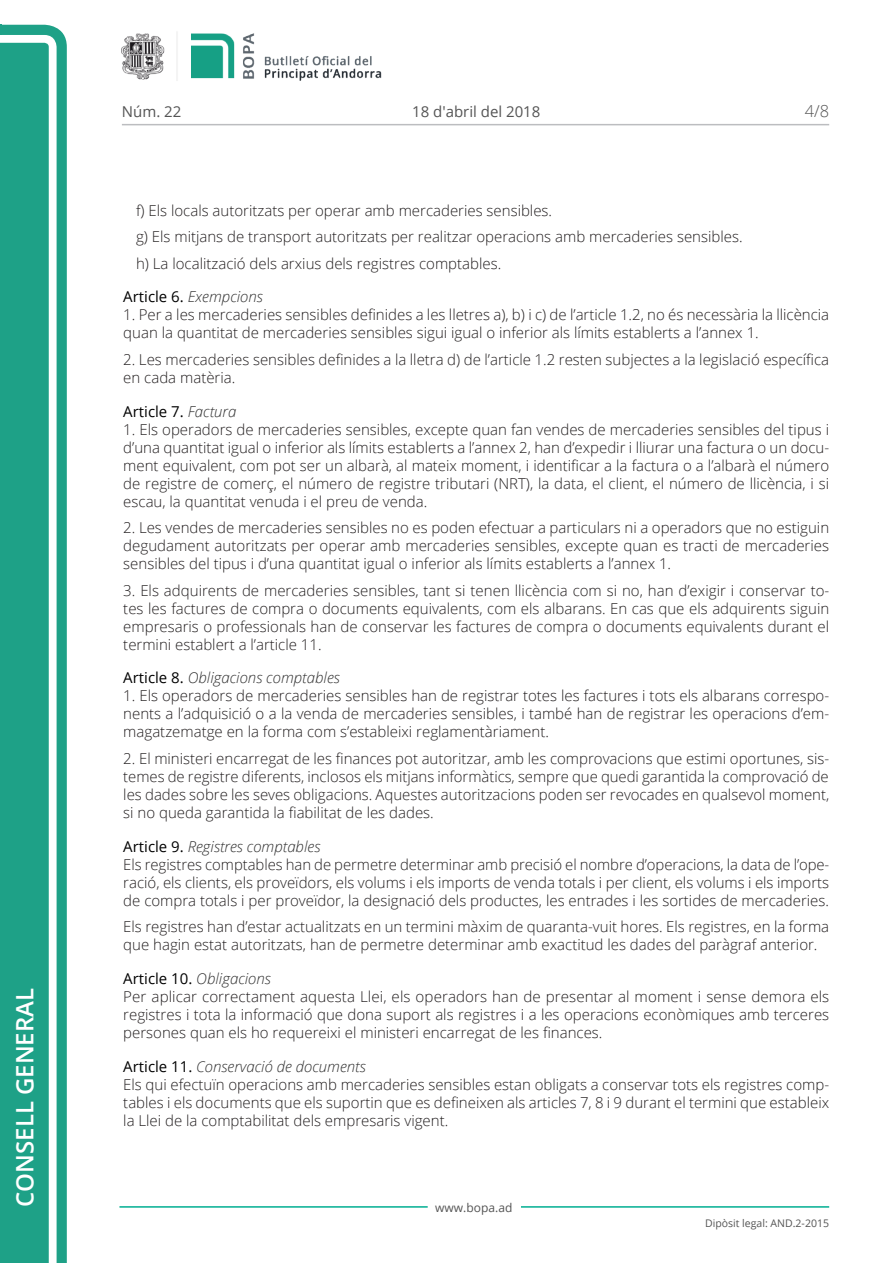
<style>
.page{position:relative;width:893px;height:1263px;background:#fff}
.page>*{position:absolute;margin:0;border:0;box-sizing:border-box;transform-origin:0 0}
.t1{font:600 24px "Open Sans";color:#fff}
.t2{font:300 16.5px "Open Sans";color:#545454}
.Body_text{font:300 15px/18px "Open Sans";color:#231f20;text-align:justify}
.Body_text_i{font:300 15px "Open Sans";color:#231f20}
.Titol_7{font:italic 300 15px "Open Sans";color:#303030}
.t3{font:15px "Open Sans";color:#545454}
.Titol_7-2{font:15px "Open Sans";color:#000}
.t4{font:12px "Open Sans";color:#545454}
.t5{font:10.5px "Open Sans";color:#545454}
.s1{font-weight:400;font-style:normal;color:#000}
.s2{font-weight:300;font-style:italic;color:#303030}
</style>
<div class="page">
<svg style="left:0;top:25px;width:67px;height:1238px;fill:#1ea187"></svg>
<div style="left:0;top:43px;width:49px;height:1220px;background:#1ea187"></div>
<img style="left:122px;top:32px;width:260px;height:49px">
<hr style="left:119px;top:1206px;width:309px;height:2px;background:#00ae91">
<hr style="left:521px;top:1206px;width:308px;height:2px;background:#00ae91">
<hr style="left:122px;top:124px;width:707px;height:1px;background:#bcbdc0">
<h1 class="t1" style="left:8px;top:1207px;width:220px;rotate:-90deg">Consell General</h1>
<p class="t3" style="left:122px;top:102px;width:61px">Núm. 22</p>
<p class="t3" style="left:412px;top:102px;width:130px">18 d'abril del 2018</p>
<p class="t2" style="left:805px;top:100px;width:26px">4/8</p>
<p class="Body_text_i" style="left:136px;top:200px;width:418px">f) Els locals autoritzats per operar amb mercaderies sensibles.</p>
<p class="Body_text_i" style="left:136px;top:226px;width:608px">g) Els mitjans de transport autoritzats per realitzar operacions amb mercaderies sensibles.</p>
<p class="Body_text_i" style="left:136px;top:253px;width:367px">h) La localització dels arxius dels registres comptables.</p>
<p class="Titol_7" style="left:123px;top:287px;width:141px"><span class="s1">Article 6.</span> Exempcions</p>
<p class="Body_text" style="left:123px;top:305px;width:707px">1. Per a les mercaderies sensibles definides a les lletres a), b) i c) de l’article 1.2, no és necessària la llicència quan la quantitat de mercaderies sensibles sigui igual o inferior als límits establerts a l’annex 1.</p>
<p class="Body_text" style="left:123px;top:350px;width:707px">2. Les mercaderies sensibles definides a la lletra d) de l’article 1.2 resten subjectes a la legislació específica en cada matèria.</p>
<p class="Titol_7-2" style="left:123px;top:401px;width:115px">Article 7. <span class="s2">Factura</span></p>
<p class="Body_text" style="left:123px;top:420px;width:707px">1. Els operadors de mercaderies sensibles, excepte quan fan vendes de mercaderies sensibles del tipus i d’una quantitat igual o inferior als límits establerts a l’annex 2, han d’expedir i lliurar una factura o un docu&shy;ment equivalent, com pot ser un albarà, al mateix moment, i identificar a la factura o a l’albarà el número de registre de comerç, el número de registre tributari (NRT), la data, el client, el número de llicència, i si escau, la quantitat venuda i el preu de venda.</p>
<p class="Body_text" style="left:123px;top:518px;width:707px">2. Les vendes de mercaderies sensibles no es poden efectuar a particulars ni a operadors que no estiguin degudament autoritzats per operar amb mercaderies sensibles, excepte quan es tracti de mercaderies sensibles del tipus i d’una quantitat igual o inferior als límits establerts a l’annex 1.</p>
<p class="Body_text" style="left:123px;top:581px;width:707px">3. Els adquirents de mercaderies sensibles, tant si tenen llicència com si no, han d’exigir i conservar to&shy;tes les factures de compra o documents equivalents, com els albarans. En cas que els adquirents siguin empresaris o professionals han de conservar les factures de compra o documents equivalents durant el termini establert a l’article 11.</p>
<p class="Titol_7" style="left:123px;top:668px;width:218px"><span class="s1">Article 8.</span> Obligacions comptables</p>
<p class="Body_text" style="left:123px;top:687px;width:707px">1. Els operadors de mercaderies sensibles han de registrar totes les factures i tots els albarans correspo&shy;nents a l’adquisició o a la venda de mercaderies sensibles, i també han de registrar les operacions d’em&shy;magatzematge en la forma com s’estableixi reglamentàriament.</p>
<p class="Body_text" style="left:123px;top:749px;width:707px">2. El ministeri encarregat de les finances pot autoritzar, amb les comprovacions que estimi oportunes, sis&shy;temes de registre diferents, inclosos els mitjans informàtics, sempre que quedi garantida la comprovació de les dades sobre les seves obligacions. Aquestes autoritzacions poden ser revocades en qualsevol moment, si no queda garantida la fiabilitat de les dades.</p>
<p class="Titol_7" style="left:123px;top:836px;width:199px"><span class="s1">Article 9.</span> Registres comptables</p>
<p class="Body_text" style="left:123px;top:855px;width:707px">Els registres comptables han de permetre determinar amb precisió el nombre d’operacions, la data de l’ope&shy;ració, els clients, els proveïdors, els volums i els imports de venda totals i per client, els volums i els imports de compra totals i per proveïdor, la designació dels productes, les entrades i les sortides de mercaderies.</p>
<p class="Body_text" style="left:123px;top:917px;width:707px">Els registres han d’estar actualitzats en un termini màxim de quaranta-vuit hores. Els registres, en la forma que hagin estat autoritzats, han de permetre determinar amb exactitud les dades del paràgraf anterior.</p>
<p class="Titol_7" style="left:123px;top:968px;width:149px"><span class="s1">Article 10.</span> Obligacions</p>
<p class="Body_text" style="left:123px;top:987px;width:707px">Per aplicar correctament aquesta Llei, els operadors han de presentar al moment i sense demora els registres i tota la informació que dona suport als registres i a les operacions econòmiques amb terceres persones quan els ho requereixi el ministeri encarregat de les finances.</p>
<p class="Titol_7" style="left:123px;top:1056px;width:244px"><span class="s1">Article 11.</span> Conservació de documents</p>
<p class="Body_text" style="left:123px;top:1075px;width:707px">Els qui efectuïn operacions amb mercaderies sensibles estan obligats a conservar tots els registres comp&shy;tables i els documents que els suportin que es defineixen als articles 7, 8 i 9 durant el termini que estableix la Llei de la comptabilitat dels empresaris vigent.</p>
<p class="t4" style="left:435px;top:1199px;width:79px">www.bopa.ad</p>
<p class="t5" style="left:705px;top:1216px;width:125px">Dipòsit legal: AND.2-2015</p>
</div>
